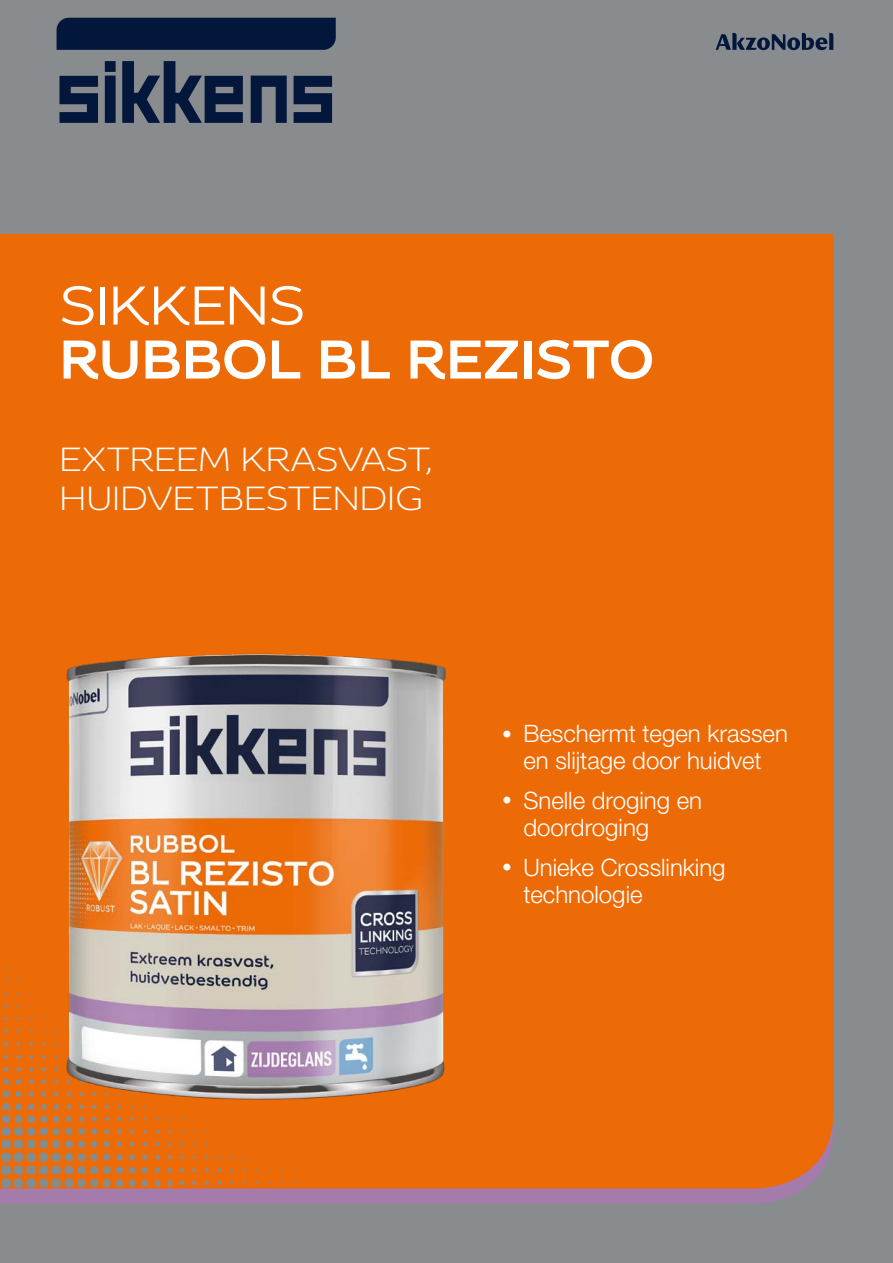
<style>
.page{position:relative;width:893px;height:1263px;background:#898c8e}
.page>*{position:absolute;margin:0;border:0;box-sizing:border-box;transform-origin:0 0}
.t1{font:700 58.5px "Colour Sans";letter-spacing:-.005em;color:#fff}
.t2{font:58.5px "Colour Sans";letter-spacing:-.005em;color:#fff}
.t3{font:300 36px/39px "Colour Sans";color:#fff}
.t4{font:300 24px/27px "Helvetica Neue LT Std";color:#fff}
.s1{font-size:19.5px}
</style>
<div class="page">
<div style="left:0;top:234px;width:833px;height:954px;background:#ed6b06"></div>
<svg style="left:0;top:891px;width:307px;height:297px;background:#df6f16"></svg>
<img style="left:53px;top:642px;width:404px;height:471px">
<svg style="left:57px;top:18px;width:279px;height:105px"></svg>
<svg style="left:716px;top:33px;width:117px;height:17px"></svg>
<h1 class="t2" style="left:60px;top:265px;width:247px">SIKKENS</h1>
<h1 class="t1" style="left:60px;top:312px;width:597px">RUBBOL BL REZISTO</h1>
<h2 class="t3" style="left:60px;top:439px;width:376px">EXTREEM KRASVAST,<br>HUIDVETBESTENDIG</h2>
<p class="t4" style="left:502px;top:720px;width:287px;text-align:center"><span class="s1">•</span> Beschermt tegen krassen en slijtage door huidvet</p>
<p class="t4" style="left:523px;top:786px;width:180px;text-indent:-21px"><span class="s1">•</span> Snelle droging en doordroging</p>
<p class="t4" style="left:523px;top:853px;width:204px;text-indent:-21px"><span class="s1">•</span> Unieke Crosslinking technologie</p>
</div>
